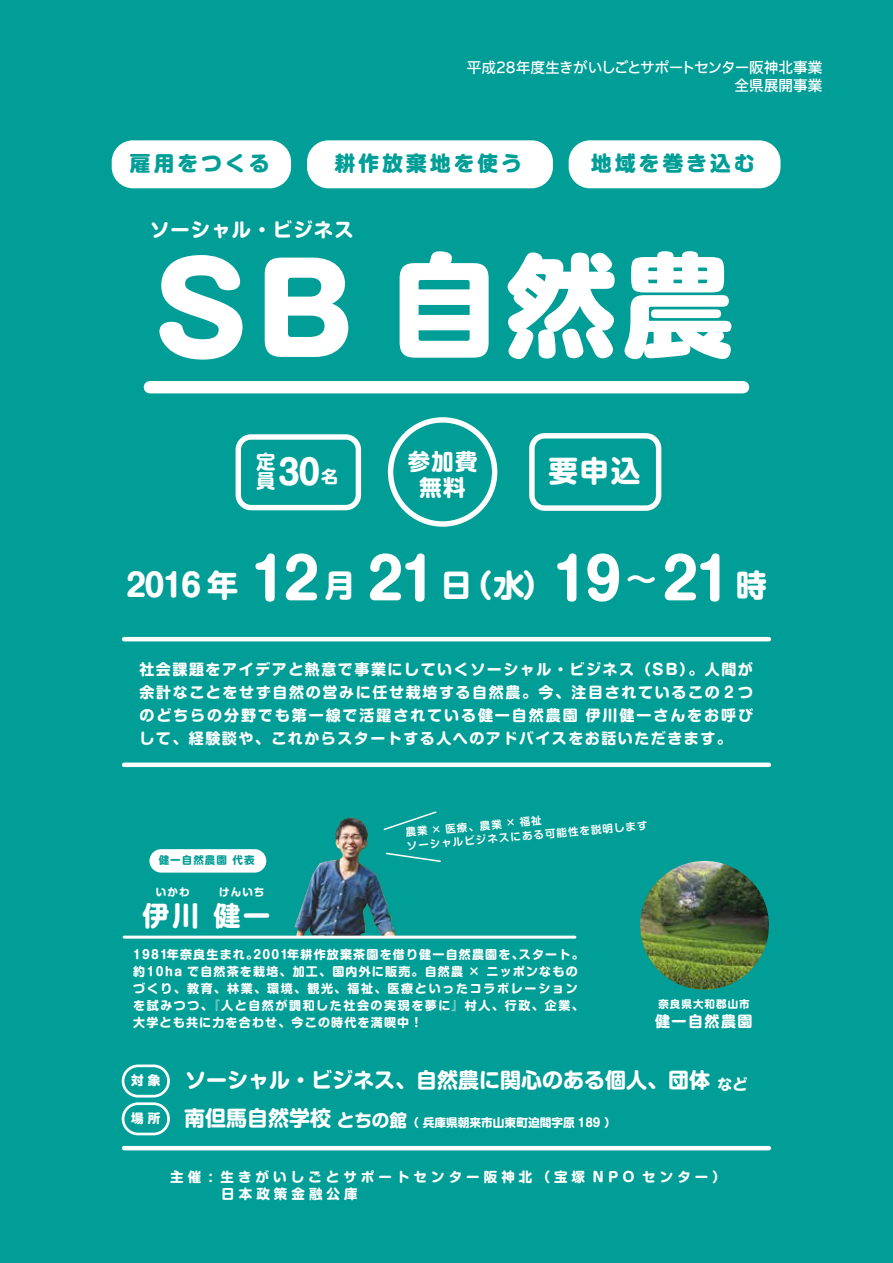
<style>
.page{position:relative;width:893px;height:1263px;background:#009e96}
.page>*{position:absolute;margin:0;border:0;box-sizing:border-box;transform-origin:0 0}
.t1{font:800 112.35px "Shin M Go Pro";color:#fff}
.t2{font:700 33.6px "Shin M Go Pro";color:#fff}
.t3{font:700 31.05px "Shin M Go Pro";color:#fff}
.t4{font:700 29.55px "Shin M Go Pro";color:#fff}
.t5{font:700 27px "Shin M Go Pro";color:#fff}
.t6{font:700 22.35px/26.2px "Shin M Go Pro";color:#fff;text-align:center}
.t7{font:700 21px "Shin M Go Pro";color:#fff}
.t8{font:800 20.55px "Shin M Go Pro";letter-spacing:.16em;color:#009e96}
.t9{font:700 19.35px "Shin M Go Pro";letter-spacing:.06em;color:#fff}
.t10{font:700 19.2px/19.2px "Shin M Go Pro";color:#fff}
.t11{font:700 15px/23px "Shin M Go Pro";letter-spacing:.1em;color:#fff;text-align:justify}
.t12{font:500 14.85px/17.9px "Iwa UCDA Goth Std";color:#fff;text-align:right}
.t13{font:700 13.5px/17.1px "Shin M Go Pro";letter-spacing:.3em;color:#fff}
.t14{font:800 12.6px "Shin M Go Pro";color:#fff}
.t15{font:700 12px/17.1px "Shin M Go Pro";letter-spacing:.1em;color:#fff}
.t16{font:700 11.7px "Shin M Go Pro";color:#fff}
.t17{font:700 10.5px/14px "Shin M Go Pro De";color:#fff}
.t18{font:700 10.5px "Shin M Go Pro";letter-spacing:.1em;color:#fff}
.t19{font:700 10.5px "Shin M Go Pro";letter-spacing:.1em;color:#009e96}
.s1{font-size:121.2px}
.s2{font-size:16.8px}
.s3{font-size:55.95px}
.s4{font-weight:800;font-size:12.6px}
.s5{font-size:21px}
.s6{font-size:17.55px}
</style>
<div class="page">
<div style="left:122px;top:1064px;width:48px;height:33px;border:3px solid #fff;border-radius:15px"></div>
<div style="left:122px;top:1102px;width:48px;height:33px;border:3px solid #fff;border-radius:15px"></div>
<div style="left:236px;top:434px;width:125px;height:76px;border:5px solid #fff;border-radius:13px"></div>
<hr style="left:124px;top:1146px;width:645px;height:4px;background:#fff">
<hr style="left:124px;top:637px;width:645px;height:4px;background:#fff">
<div style="left:150px;top:381px;width:593px;height:12px;background:#fff"></div>
<div style="left:124px;top:762px;width:645px;height:5px;background:#fff"></div>
<svg style="left:396px;top:811px;width:41px;height:16px"></svg>
<svg style="left:396px;top:854px;width:45px;height:8px"></svg>
<div style="left:529px;top:433px;width:132px;height:78px;border:5px solid #fff;border-radius:13px"></div>
<div style="left:388px;top:417px;width:109px;height:110px;border:5px solid #fff;border-radius:50%"></div>
<div style="left:149px;top:849px;width:117px;height:23px;background:#fff;border-radius:12px"></div>
<div style="left:112px;top:140px;width:179px;height:48px;background:#fff;border-radius:21px"></div>
<div style="left:569px;top:140px;width:211px;height:48px;background:#fff;border-radius:21px"></div>
<div style="left:307px;top:140px;width:246px;height:48px;background:#fff;border-radius:21px"></div>
<img style="left:294px;top:817px;width:102px;height:119px">
<hr style="left:124px;top:936px;width:451px;height:3px;background:#fff">
<img style="left:640px;top:861px;width:129px;height:129px;border-radius:64px">
<p class="t12" style="left:467px;top:58px;width:357px">平成28年度生きがいしごとサポートセンター阪神北事業全県展開事業</p>
<h3 class="t8" style="left:130px;top:147px;width:141px">雇用をつくる</h3>
<h3 class="t8" style="left:335px;top:147px;width:189px">耕作放棄地を使う</h3>
<h3 class="t8" style="left:591px;top:147px;width:165px">地域を巻き込む</h3>
<h3 class="t9" style="left:150px;top:214px;width:205px">ソーシャル・ビジネス</h3>
<h1 class="t1" style="left:153px;top:214px;width:583px"><span class="s1">SB</span> 自然農</h1>
<h3 class="t10" style="left:256px;top:450px;width:20px">定員</h3>
<h2 class="t2" style="left:278px;top:445px;width:61px">30<span class="s2">名</span></h2>
<h3 class="t6" style="left:408px;top:445px;width:71px">参加費無料</h3>
<h3 class="t4" style="left:548px;top:447px;width:94px">要申込</h3>
<h3 class="t3" style="left:126px;top:560px;width:642px">2016 年 <span class="s3">12</span>月 <span class="s3">21</span> 日（ 水）<span class="s3">19</span>～ <span class="s3">21</span> 時</h3>
<p class="t11" style="left:139px;top:656px;width:615px">社会課題をアイデアと熱意で事業にしていくソーシャル・ビジネス（SB）。人間が余計なことをせず自然の営みに任せ栽培する自然農。今、注目されているこの２つのどちらの分野でも第一線で活躍されている健一自然農園 伊川健一さんをお呼びして、経験談や、これからスタートする人へのアドバイスをお話いただきます。</p>
<p class="t19" style="left:159px;top:852px;width:97px">健一自然農園 代表</p>
<p class="t18" style="left:156px;top:883px;width:35px">いかわ</p>
<p class="t18" style="left:219px;top:883px;width:47px">けんいち</p>
<h3 class="t5" style="left:142px;top:894px;width:129px">伊川 健一</h3>
<p class="t17" style="left:405px;top:824px;width:243px;rotate:-5deg">農業 × 医療、農業 × 福祉<br>ソーシャルビジネスにある可能性を説明します</p>
<p class="t15" style="left:133px;top:944px;width:452px">1981年奈良生まれ。2001年耕作放棄茶園を借り健一自然農園を、スタート。約10ha で自然茶を栽培、加工、国内外に販売。自然農 × ニッポンなものづくり、教育、林業、環境、観光、福祉、医療といったコラボレーションを試みつつ、『人と自然が調和した社会の実現を夢に』村人、行政、企業、大学とも共に力を合わせ、今この時代を満喫中！</p>
<p class="t18" style="left:658px;top:995px;width:93px">奈良県大和郡山市</p>
<p class="t11" style="left:655px;top:1008px;width:99px">健一自然農園</p>
<h3 class="t7" style="left:131px;top:1062px;width:618px"><span class="s4">対象</span> ソーシャル・ビジネス、自然農に関心のある個人、団体<sub>など</sub></h3>
<p class="t14" style="left:131px;top:1108px;width:31px">場所</p>
<p class="t16" style="left:184px;top:1113px;width:434px"><span class="s5">南但馬自然学校</span> <span class="s6">とちの館</span>（ 兵庫県朝来市山東町迫間字原 189 ）</p>
<p class="t13" style="left:221px;top:1167px;width:506px;text-indent:-51px">主催 : 生きがいしごとサポートセンター阪神北（宝塚 NPO センター）日本政策金融公庫</p>
</div>
